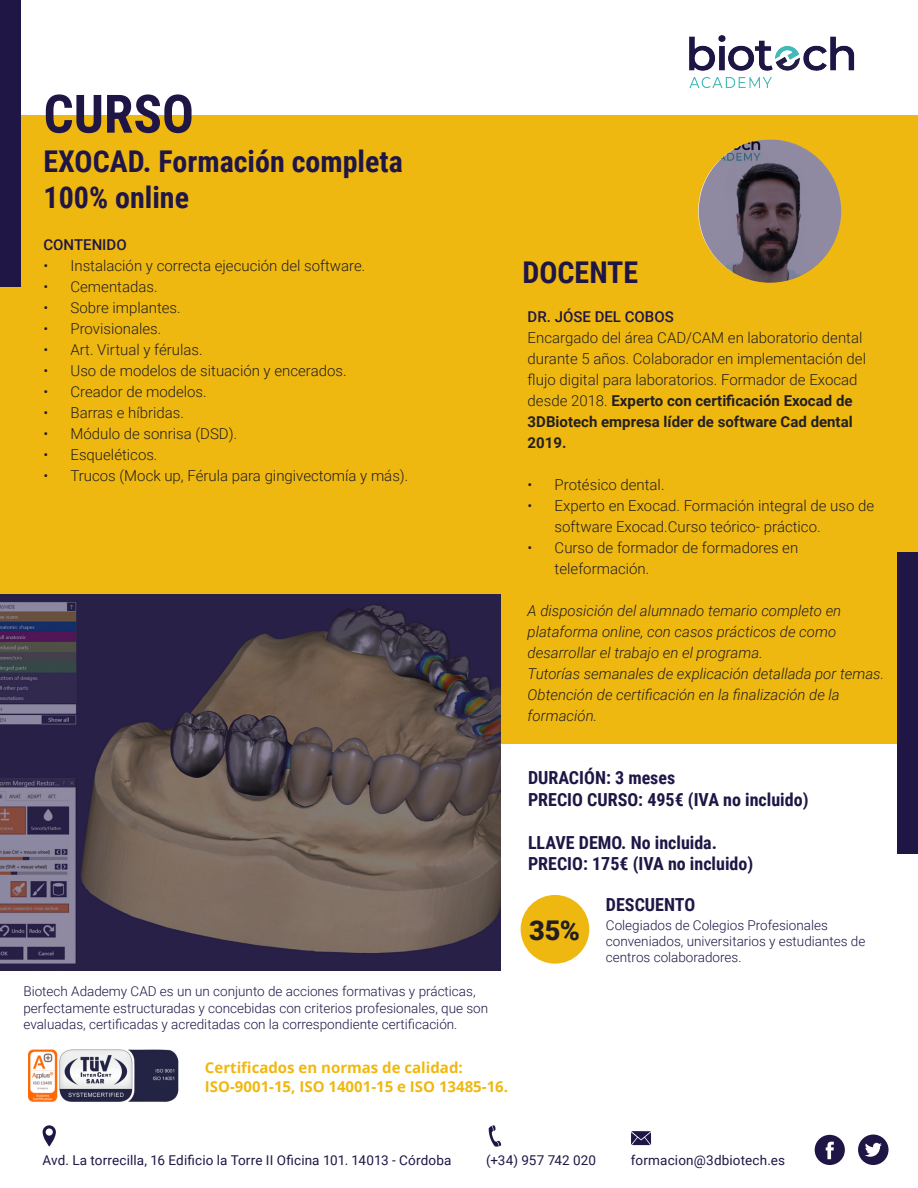
<style>
.page{position:relative;width:918px;height:1188px;background:#fff}
.page>*{position:absolute;margin:0;border:0;box-sizing:border-box;transform-origin:0 0}
.Extra_line_300{font:700 52.95px "Roboto Condensed";color:#1f1646}
.Extra_line_300-2{font:700 30px "Roboto Condensed";color:#1f1646}
.Body_Text_1{font:900 27.15px "Roboto";color:#231f20}
.Extra_line_300-3{font:700 18px "Roboto Condensed";color:#1f1646}
.t1{font:300 15px/21px "Roboto";color:#231f20}
.t2{font:italic 300 15px/21px "Roboto";color:#231f20}
.t3{font:700 15px "Open Sans";color:#efb810}
.t4{font:700 15px "Open Sans";color:#f0b80f}
.t5{font:500 15px "Roboto";color:#1f1646}
.Extra_line_300-4{font:300 13.5px/16.2px "Roboto";color:#1f1646}
.Body_Text_1-2{font:13.5px "Roboto";letter-spacing:.01em;color:#1f1646}
.s1{font-weight:700}
</style>
<div class="page">
<div style="left:0;top:116px;width:918px;height:628px;background:#efb810"></div>
<svg style="left:0;top:594px;width:500px;height:377px;background:#554a53"></svg>
<img style="left:689px;top:35px;width:166px;height:54px">
<svg style="left:699px;top:139px;width:142px;height:144px;background:#6e6678"></svg>
<div style="left:0;top:0;width:21px;height:286px;background:#1f1646"></div>
<div style="left:897px;top:553px;width:21px;height:301px;background:#1f1646"></div>
<svg style="left:631px;top:1131px;width:20px;height:14px"></svg>
<svg style="left:489px;top:1125px;width:12px;height:22px"></svg>
<svg style="left:43px;top:1125px;width:13px;height:22px"></svg>
<svg style="left:815px;top:1135px;width:30px;height:30px"></svg>
<svg style="left:858px;top:1135px;width:31px;height:30px"></svg>
<img style="left:28px;top:1049px;width:151px;height:53px">
<div style="left:521px;top:895px;width:68px;height:69px;background:#efb810;border-radius:50%"></div>
<p class="Extra_line_300" style="left:44px;top:77px;width:152px">CURSO</p>
<p class="Extra_line_300-2" style="left:44px;top:140px;width:361px">EXOCAD. Formación completa</p>
<p class="Extra_line_300-2" style="left:44px;top:176px;width:147px">100% online</p>
<p class="t5" style="left:44px;top:234px;width:85px">CONTENIDO</p>
<p class="t1" style="left:44px;top:255px;width:324px">• Instalación y correcta ejecución del software.</p>
<p class="t1" style="left:44px;top:276px;width:116px">• Cementadas.</p>
<p class="t1" style="left:44px;top:297px;width:139px">• Sobre implantes.</p>
<p class="t1" style="left:44px;top:318px;width:119px">• Provisionales.</p>
<p class="t1" style="left:44px;top:339px;width:161px">• Art. Virtual y férulas.</p>
<p class="t1" style="left:44px;top:360px;width:305px">• Uso de modelos de situación y encerados.</p>
<p class="t1" style="left:44px;top:381px;width:165px">• Creador de modelos.</p>
<p class="t1" style="left:44px;top:402px;width:142px">• Barras e híbridas.</p>
<p class="t1" style="left:44px;top:423px;width:195px">• Módulo de sonrisa (DSD).</p>
<p class="t1" style="left:44px;top:444px;width:116px">• Esqueléticos.</p>
<p class="t1" style="left:44px;top:465px;width:366px">• Trucos (Mock up, Férula para gingivectomía y más).</p>
<p class="Extra_line_300-2" style="left:522px;top:252px;width:117px">DOCENTE</p>
<p class="t5" style="left:528px;top:306px;width:148px">DR. JÓSE DEL COBOS</p>
<p class="t1" style="left:528px;top:327px;width:340px">Encargado del área CAD/CAM en laboratorio dental durante 5 años. Colaborador en implementación del flujo digital para laboratorios. Formador de Exocad desde 2018. <span class="s1">Experto con certificación Exocad de 3DBiotech empresa líder de software Cad dental 2019.</span></p>
<p class="t1" style="left:528px;top:474px;width:138px">• Protésico dental.</p>
<p class="t1" style="left:555px;top:495px;width:321px;text-indent:-27px">• Experto en Exocad. Formación integral de uso de software Exocad.Curso teórico- práctico.</p>
<p class="t1" style="left:555px;top:537px;width:245px;text-indent:-27px">• Curso de formador de formadores en teleformación.</p>
<p class="t2" style="left:528px;top:600px;width:315px">A disposición del alumnado temario completo en plataforma online, con casos prácticos de como desarrollar el trabajo en el programa.</p>
<p class="t2" style="left:528px;top:663px;width:358px">Tutorías semanales de explicación detallada por temas.</p>
<p class="t2" style="left:528px;top:684px;width:314px">Obtención de certificación en la finalización de la formación.</p>
<p class="Extra_line_300-4" style="left:23px;top:983px;width:466px">Biotech Adademy CAD es un un conjunto de acciones formativas y prácticas, perfectamente estructuradas y concebidas con criterios profesionales, que son evaluadas, certificadas y acreditadas con la correspondiente certificación.</p>
<p class="t4" style="left:205px;top:1057px;width:259px">Certificados en normas de calidad:</p>
<p class="t3" style="left:205px;top:1076px;width:305px">ISO-9001-15, ISO 14001-15 e ISO 13485-16.</p>
<p class="Extra_line_300-3" style="left:528px;top:765px;width:149px">DURACIÓN: 3 meses</p>
<p class="Extra_line_300-3" style="left:528px;top:787px;width:282px">PRECIO CURSO: 495€ (IVA no incluido)</p>
<p class="Extra_line_300-3" style="left:528px;top:830px;width:191px">LLAVE DEMO. No incluida.</p>
<p class="Extra_line_300-3" style="left:528px;top:851px;width:227px">PRECIO: 175€ (IVA no incluido)</p>
<p class="Extra_line_300-3" style="left:606px;top:892px;width:91px">DESCUENTO</p>
<p class="Extra_line_300-4" style="left:606px;top:916px;width:261px">Colegiados de Colegios Profesionales conveniados, universitarios y estudiantes de centros colaboradores.</p>
<p class="Body_Text_1" style="left:529px;top:911px;width:52px">35%</p>
<p class="Body_Text_1-2" style="left:43px;top:1151px;width:410px">Avd. La torrecilla, 16 Edificio la Torre II Oficina 101. 14013 - Córdoba</p>
<p class="Body_Text_1-2" style="left:486px;top:1151px;width:111px">(+34) 957 742 020</p>
<p class="Body_Text_1-2" style="left:631px;top:1151px;width:156px">formacion@3dbiotech.es</p>
</div>
